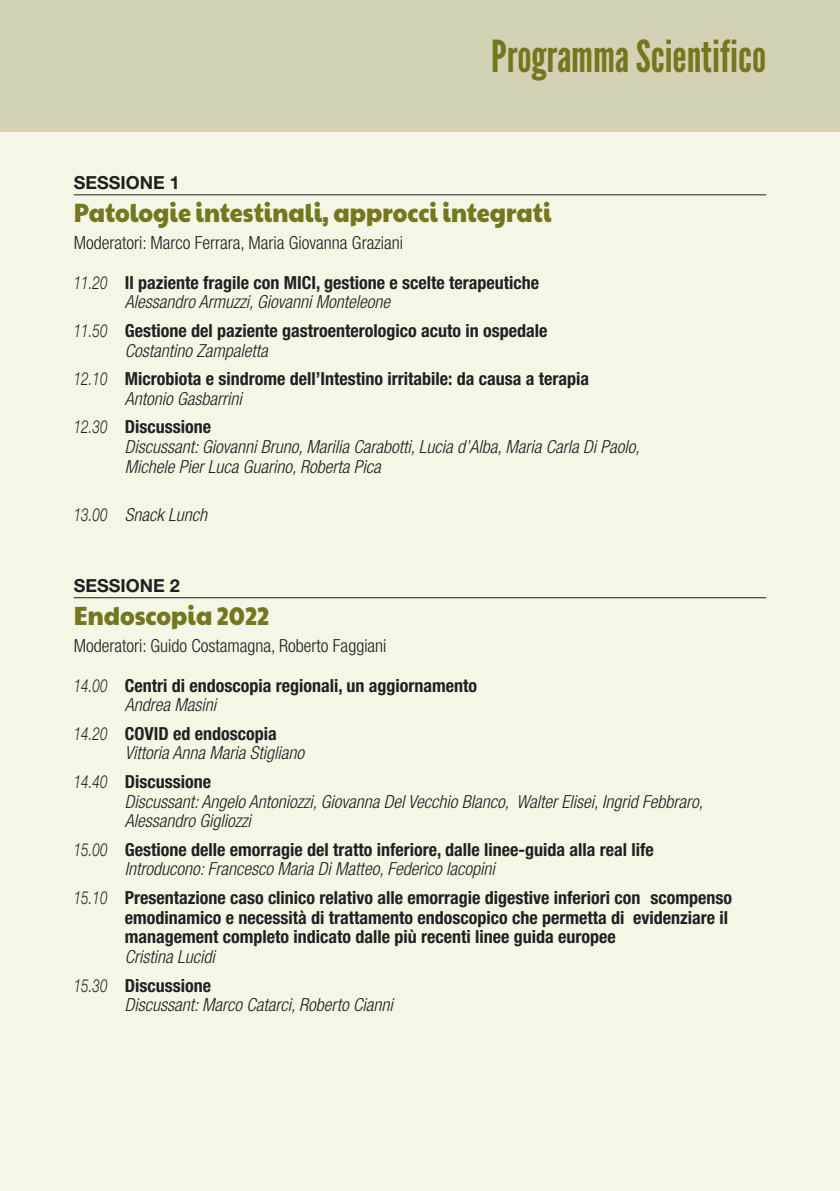
<style>
.page{position:relative;width:840px;height:1191px;background:#fff}
.page>*{position:absolute;margin:0;border:0;box-sizing:border-box;transform-origin:0 0}
.t1{font:44px "League Gothic";color:#74771d}
.t2{font:26px "Paytone One";color:#74771d;scale:.9 1}
.t3{font:700 condensed 18px/19.8px "Helvetica Neue LT Std";color:#231f20}
.t4{font:italic 300 condensed 18px/19.8px "Helvetica Neue LT Std";color:#231f20}
.t5{font:300 condensed 18px "Helvetica Neue LT Std";color:#231f20}
.t6{font:700 18px "Helvetica Neue LT Std";color:#231f20}
.s1{font-weight:300;font-style:italic;font-stretch:normal}
.s2{font-weight:300;font-style:italic}
.s3{font-stretch:normal}
.s4{font-weight:700;font-style:normal}
</style>
<div class="page">
<div style="left:0;top:0;width:839px;height:1191px;background:#f4f6e6"></div>
<div style="left:0;top:0;width:839px;height:131px;background:#d3d2b5"></div>
<hr style="left:74px;top:194px;width:691px;height:1px;background:#231f20">
<hr style="left:74px;top:597px;width:691px;height:1px;background:#231f20">
<h1 class="t1" style="left:491px;top:30px;width:276px">Programma Scientifico</h1>
<p class="t6" style="left:74px;top:171px;width:108px">SESSIONE 1</p>
<h2 class="t2" style="left:74px;top:189px;width:532px">Patologie intestinali, approcci integrati</h2>
<p class="t5" style="left:74px;top:232px;width:330px">Moderatori: Marco Ferrara, Maria Giovanna Graziani</p>
<p class="t3" style="left:125px;top:272px;width:415px;text-indent:-51px"><span class="s1">11.20</span> Il paziente fragile con MICI, gestione e scelte terapeutiche<br><span class="s2">Alessandro Armuzzi, Giovanni Monteleone</span></p>
<p class="t3" style="left:125px;top:320px;width:424px;text-indent:-51px"><span class="s1">11.50</span> Gestione del paziente gastroenterologico acuto in ospedale<br><span class="s2">Costantino Zampaletta</span></p>
<p class="t3" style="left:125px;top:368px;width:465px;text-indent:-51px"><span class="s1">12.10</span> Microbiota e sindrome dell’Intestino irritabile: da causa a terapia<br><span class="s2">Antonio Gasbarrini</span></p>
<p class="t4" style="left:125px;top:417px;width:516px;text-indent:-51px"><span class="s3">12.30</span> <span class="s4">Discussione<br></span>Discussant: Giovanni Bruno, Marilia Carabotti, Lucia d’Alba, Maria Carla Di Paolo,<br>Michele Pier Luca Guarino, Roberta Pica</p>
<p class="t4" style="left:74px;top:505px;width:135px"><span class="s3">13.00</span> Snack Lunch</p>
<p class="t6" style="left:74px;top:574px;width:108px">SESSIONE 2</p>
<h2 class="t2" style="left:74px;top:591px;width:219px">Endoscopia 2022</h2>
<p class="t5" style="left:74px;top:635px;width:314px">Moderatori: Guido Costamagna, Roberto Faggiani</p>
<p class="t3" style="left:125px;top:675px;width:353px;text-indent:-51px"><span class="s1">14.00</span> Centri di endoscopia regionali, un aggiornamento<br><span class="s2">Andrea Masini</span></p>
<p class="t4" style="left:125px;top:724px;width:181px;text-indent:-51px"><span class="s3">14.20</span> <span class="s4">COVID ed endoscopia<br></span>Vittoria Anna Maria Stigliano</p>
<p class="t4" style="left:125px;top:772px;width:579px;text-indent:-51px"><span class="s3">14.40</span> <span class="s4">Discussione<br></span>Discussant: Angelo Antoniozzi, Giovanna Del Vecchio Blanco, Walter Elisei, Ingrid Febbraro,<br>Alessandro Gigliozzi</p>
<p class="t3" style="left:125px;top:839px;width:530px;text-indent:-51px"><span class="s1">15.00</span> Gestione delle emorragie del tratto inferiore, dalle linee-guida alla real life<br><span class="s2">Introducono: Francesco Maria Di Matteo, Federico Iacopini</span></p>
<p class="t3" style="left:125px;top:887px;width:608px;text-indent:-51px"><span class="s1">15.10</span> Presentazione caso clinico relativo alle emorragie digestive inferiori con scompenso emodinamico e necessità di trattamento endoscopico che permetta di evidenziare il management completo indicato dalle più recenti linee guida europee</p>
<p class="t4" style="left:74px;top:943px;width:142px;line-height:28.4px;text-align:right">Cristina Lucidi<br><span class="s3">15.30</span> <span class="s4">Discussione</span></p>
<p class="t4" style="left:125px;top:995px;width:269px">Discussant: Marco Catarci, Roberto Cianni</p>
</div>
